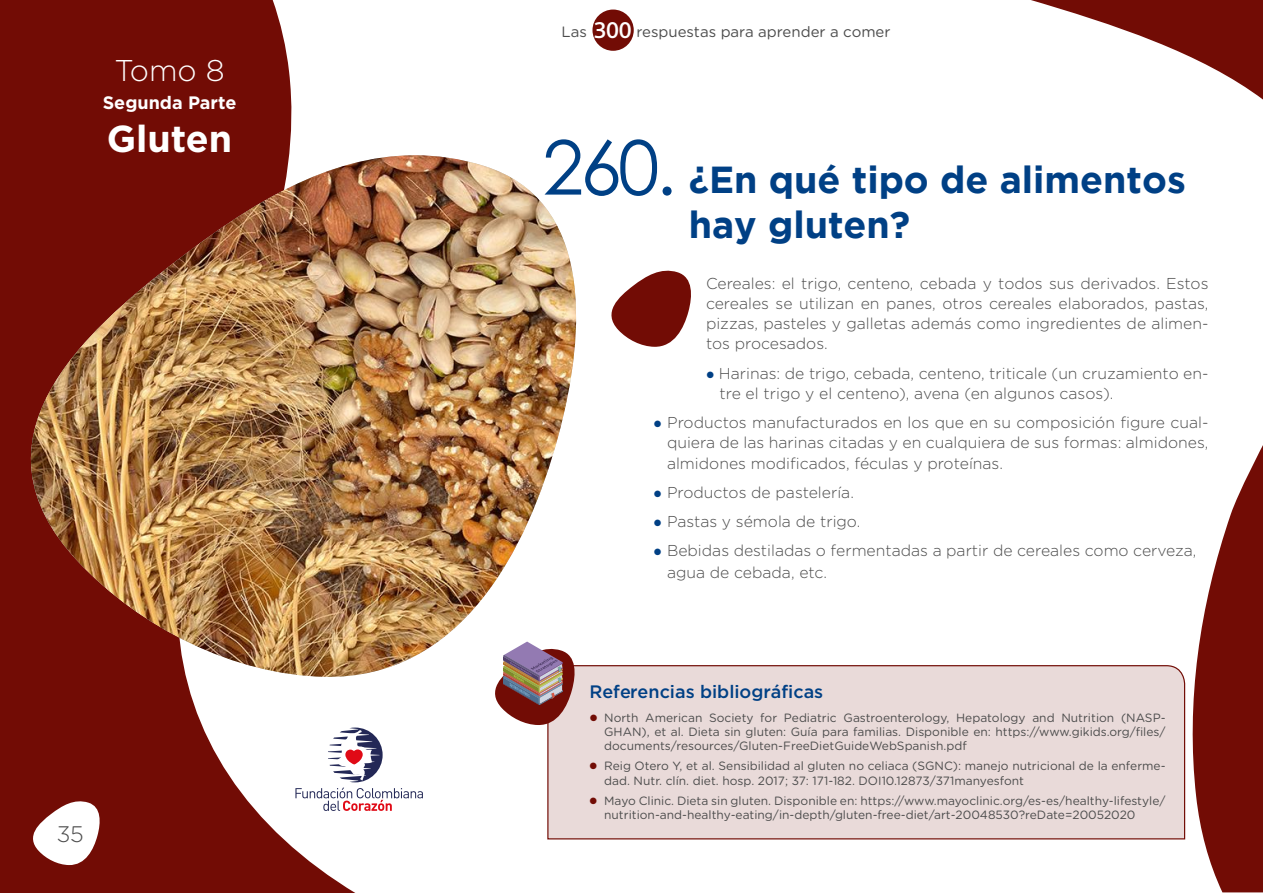
<style>
.page{position:relative;width:1263px;height:893px;background:#fff}
.page>*{position:absolute;margin:0;border:0;box-sizing:border-box;transform-origin:0 0}
.t1{font:75px "Century Gothic";color:#004085}
.t2{font:700 37.5px/45px "Gotham";color:#004085}
.t3{font:700 37.5px "Gotham";color:#fff}
.t4{font:300 30px "Gotham";color:#fff}
.t5{font:500 24px "Bliss Pro";color:#fff}
.t6{font:300 22.5px "Gotham Rounded";color:#4c4c4c}
.t7{font:500 18px "Gotham";color:#004085}
.t8{font:700 18px "Gotham";color:#fff}
.t9{font:300 15.75px/20.2px "Gotham Rounded";color:#4c4c4c;text-align:justify}
.t10{font:15px "Gotham Rounded";color:#4c4c4c}
.t11{font:12px/14.2px "Gotham Rounded";color:#4c4c4c}
</style>
<div class="page">
<svg style="left:0;top:0;width:357px;height:893px;fill:#720c05"></svg>
<svg style="left:1031px;top:0;width:232px;height:100px"></svg>
<svg style="left:1192px;top:445px;width:71px;height:447px"></svg>
<svg style="left:25px;top:798px;width:77px;height:67px"></svg>
<div style="left:592px;top:10px;width:42px;height:41px;background:#720c05;border-radius:50%"></div>
<svg style="left:611px;top:270px;width:80px;height:77px"></svg>
<svg style="left:295px;top:788px;width:128px;height:23px"></svg>
<svg style="left:328px;top:728px;width:55px;height:54px"></svg>
<div style="left:547px;top:665px;width:639px;height:175px;background:#e9dad9"></div>
<svg style="left:495px;top:679px;width:82px;height:46px;background:#9a645e"></svg>
<svg style="left:0;top:130px;width:592px;height:549px;fill:#720c05"></svg>
<img style="left:29px;top:155px;width:549px;height:524px">
<svg style="left:590px;top:714px;width:7px;height:7px"></svg>
<svg style="left:590px;top:763px;width:7px;height:6px"></svg>
<svg style="left:590px;top:797px;width:7px;height:7px"></svg>
<h3 class="t4" style="left:114px;top:54px;width:112px">Tomo 8</h3>
<p class="t8" style="left:103px;top:92px;width:135px">Segunda Parte</p>
<h2 class="t3" style="left:107px;top:117px;width:127px">Gluten</h2>
<h3 class="t6" style="left:57px;top:819px;width:28px">35</h3>
<h3 class="t5" style="left:594px;top:15px;width:40px">300</h3>
<p class="t10" style="left:561px;top:21px;width:27px">Las</p>
<p class="t10" style="left:636px;top:21px;width:256px">respuestas para aprender a comer</p>
<h1 class="t1" style="left:542px;top:115px;width:136px">260.</h1>
<h2 class="t2" style="left:689px;top:157px;width:499px">¿En qué tipo de alimentos hay gluten?</h2>
<p class="t9" style="left:706px;top:272px;width:504px">Cereales: el trigo, centeno, cebada y todos sus derivados. Estos cereales se utilizan en panes, otros cereales elaborados, pastas, pizzas, pasteles y galletas además como ingredientes de alimen&shy;tos procesados.</p>
<p class="t9" style="left:719px;top:362px;width:491px">Harinas: de trigo, cebada, centeno, triticale (un cruzamiento en&shy;tre el trigo y el centeno), avena (en algunos casos).</p>
<p class="t9" style="left:667px;top:412px;width:543px">Productos manufacturados en los que en su composición figure cual&shy;quiera de las harinas citadas y en cualquiera de sus formas: almidones, almidones modificados, féculas y proteínas.</p>
<p class="t9" style="left:667px;top:477px;width:531px;line-height:29.2px;text-align:left">Productos de pastelería.<br>Pastas y sémola de trigo.<br>Bebidas destiladas o fermentadas a partir de cereales como cerveza,</p>
<p class="t9" style="left:667px;top:562px;width:162px">agua de cebada, etc.</p>
<p class="t7" style="left:590px;top:682px;width:235px">Referencias bibliográficas</p>
<p class="t11" style="left:604px;top:710px;width:563px;text-align:justify">North American Society for Pediatric Gastroenterology, Hepatology and Nutrition (NASP-GHAN), et al. Dieta sin gluten: Guía para familias. Disponible en: https://www.gikids.org/files/ documents/resources/Gluten-FreeDietGuideWebSpanish.pdf</p>
<p class="t11" style="left:604px;top:758px;width:563px">Reig Otero Y, et al. Sensibilidad al gluten no celiaca (SGNC): manejo nutricional de la enferme&shy;dad. Nutr. clín. diet. hosp. 2017; 37: 171-182. DOI10.12873/371manyesfont</p>
<p class="t11" style="left:604px;top:793px;width:563px">Mayo Clinic. Dieta sin gluten. Disponible en: https://www.mayoclinic.org/es-es/healthy-lifestyle/ nutrition-and-healthy-eating/in-depth/gluten-free-diet/art-20048530?reDate=20052020</p>
</div>
